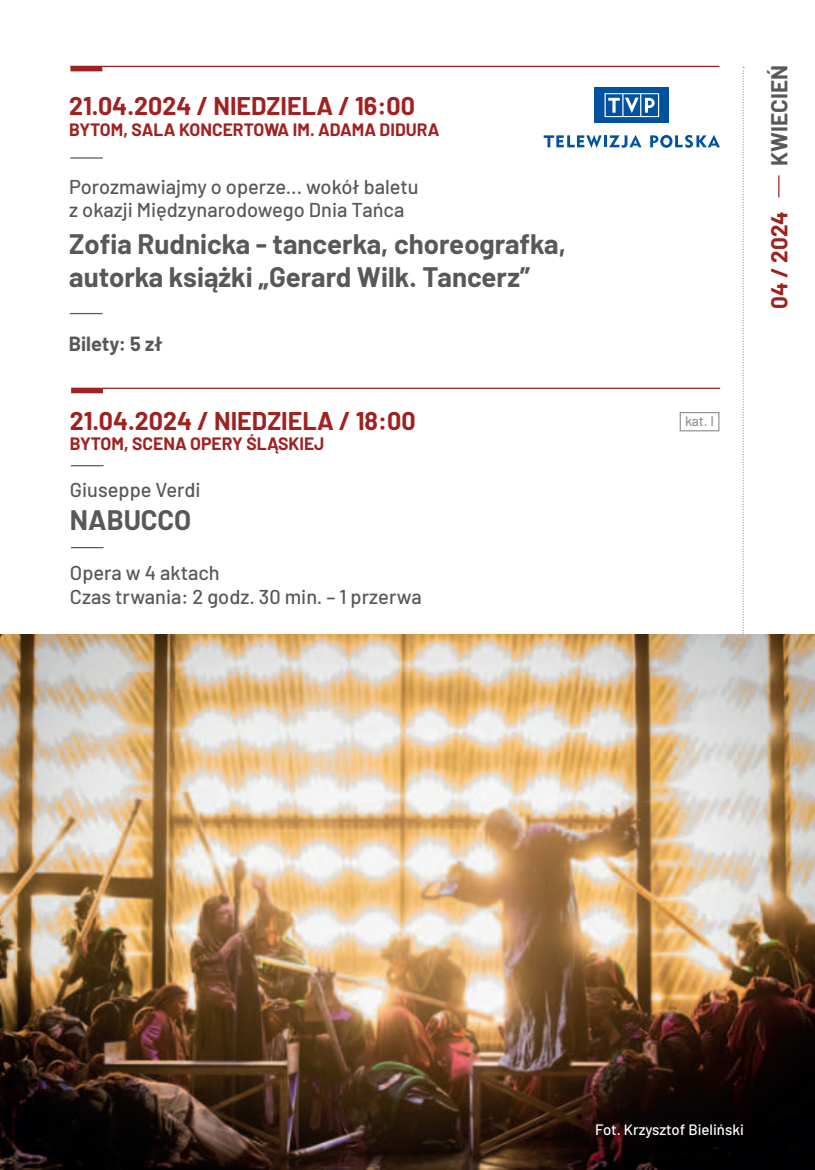
<style>
.page{position:relative;width:815px;height:1170px;background:#fff}
.page>*{position:absolute;margin:0;border:0;box-sizing:border-box;transform-origin:0 0}
.t1{font:700 27.5px/33px "Barlow";color:#57585a}
.t2{font:700 25px "Barlow";color:#a12120}
.t3{font:700 22.5px "Barlow";color:#57585a}
.t4{font:700 22.5px "Barlow";color:#a12120}
.t5{font:500 20px/24px "Barlow";color:#57585a}
.t6{font:700 20px "Barlow";color:#57585a}
.t7{font:700 17.5px "Barlow";color:#a12120}
.t8{font:500 15px "Barlow";color:#fff}
.t9{font:500 13.75px "Barlow";color:#939598}
.s1{font-weight:700;color:#a12120}
</style>
<div class="page">
<svg style="left:742px;top:67px;width:2px;height:567px"></svg>
<div style="left:595px;top:87px;width:74px;height:36px;background:#0153a0"></div>
<svg style="left:604px;top:93px;width:55px;height:24px"></svg>
<svg style="left:650px;top:135px;width:70px;height:13px"></svg>
<svg style="left:544px;top:135px;width:98px;height:13px"></svg>
<svg style="left:778px;top:175px;width:1px;height:22px"></svg>
<hr style="left:71px;top:387px;width:649px;height:2px;background:#a12120">
<div style="left:71px;top:388px;width:32px;height:5px;background:#a12120"></div>
<hr style="left:71px;top:465px;width:33px;height:1px;background:#57585a">
<hr style="left:71px;top:547px;width:33px;height:1px;background:#57585a">
<div style="left:680px;top:412px;width:39px;height:19px;border:1px solid #939598"></div>
<img style="left:0;top:634px;width:815px;height:535px">
<hr style="left:70px;top:66px;width:649px;height:1px;background:#a12120">
<div style="left:70px;top:66px;width:32px;height:5px;background:#a12120"></div>
<hr style="left:70px;top:157px;width:33px;height:2px;background:#57585a">
<hr style="left:70px;top:313px;width:32px;height:1px;background:#57585a">
<p class="t2" style="left:69px;top:97px;width:347px">21.04.2024 / NIEDZIELA / 16:00</p>
<p class="t7" style="left:69px;top:123px;width:372px">BYTOM, SALA KONCERTOWA IM. ADAMA DIDURA</p>
<p class="t5" style="left:69px;top:174px;width:351px;line-height:22.5px">Porozmawiajmy o operze... wokół baletu z okazji Międzynarodowego Dnia Tańca</p>
<h1 class="t1" style="left:69px;top:225px;width:498px">Zo昀椀a Rudnicka - tancerka, choreografka, autorka książki „Gerard Wilk. Tancerz”</h1>
<p class="t6" style="left:69px;top:329px;width:96px">Bilety: 5 zł</p>
<p class="t2" style="left:70px;top:411px;width:347px">21.04.2024 / NIEDZIELA / 18:00</p>
<p class="t7" style="left:70px;top:437px;width:256px">BYTOM, SCENA OPERY ŚLĄSKIEJ</p>
<p class="t5" style="left:70px;top:476px;width:132px">Giuseppe Verdi</p>
<h1 class="t1" style="left:70px;top:506px;width:123px">NABUCCO</h1>
<p class="t5" style="left:70px;top:559px;width:353px">Opera w 4 aktach<br>Czas trwania: 2 godz. 30 min. – 1 przerwa</p>
<p class="t9" style="left:685px;top:416px;width:31px">kat. I</p>
<p class="t3" style="left:763px;top:166px;width:102px;rotate:-90deg">KWIECIEŃ</p>
<p class="t4" style="left:767px;top:309px;width:99px;rotate:-90deg">04 / 2024</p>
<p class="t8" style="left:595px;top:1118px;width:160px">Fot. Krzysztof Bieliński<span class="s1">11</span></p>
</div>
